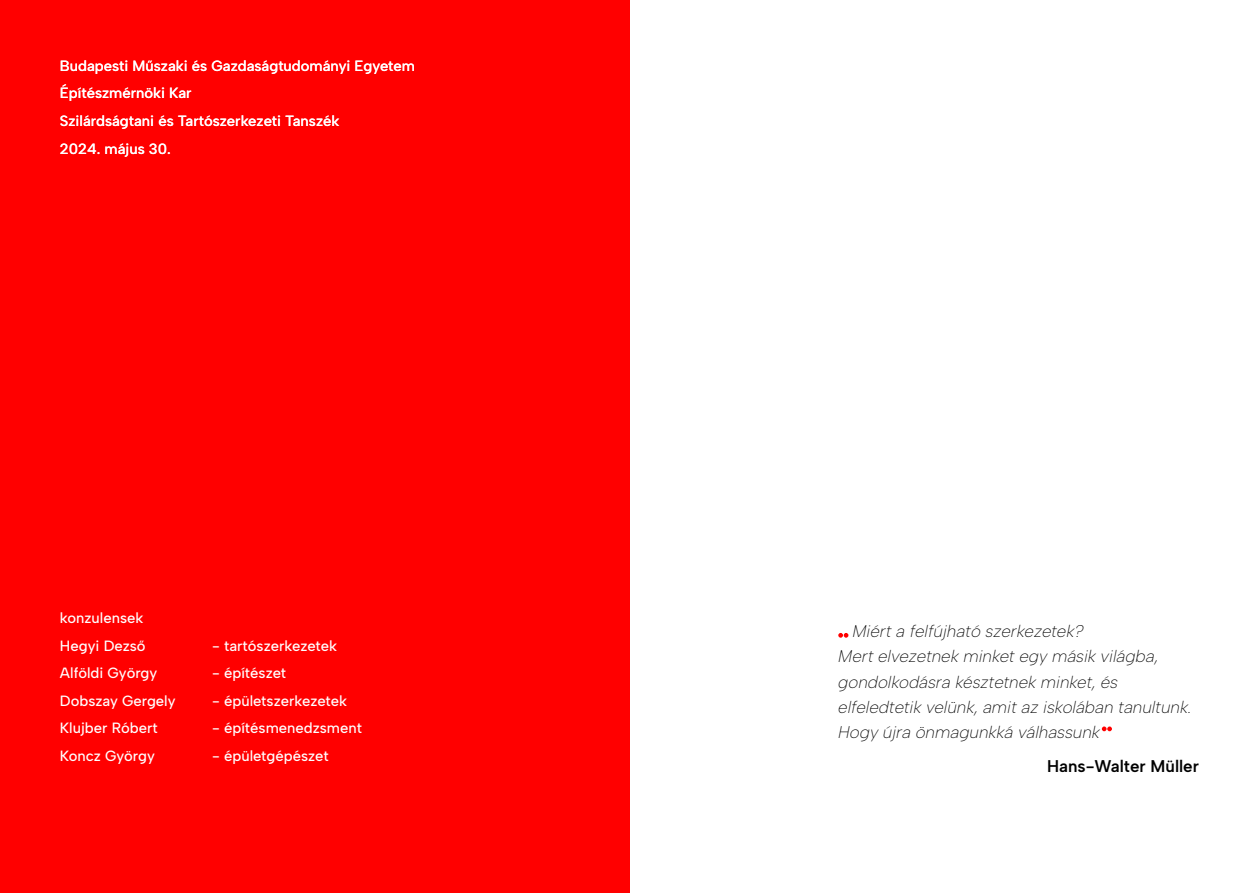
<style>
.page{position:relative;width:1259px;height:893px;background:#fff}
.page>*{position:absolute;margin:0;border:0;box-sizing:border-box;transform-origin:0 0}
.t1{font:italic 200 16.95px/25.5px "Albert Sans";color:#000}
.t2{font:600 16.95px "Albert Sans";color:#000}
.t3{font:500 14.85px/27.6px "Albert Sans";color:#fff}
</style>
<div class="page">
<div style="left:0;top:0;width:629px;height:893px;background:#f00"></div>
<svg style="left:1101px;top:726px;width:11px;height:5px"></svg>
<svg style="left:838px;top:633px;width:10px;height:5px"></svg>
<p class="t3" style="left:60px;top:52px;width:357px">Budapesti Műszaki és Gazdaságtudományi Egyetem<br>Építészmérnöki Kar<br>Szilárdságtani és Tartószerkezeti Tanszék<br>2024. május 30.</p>
<p class="t3" style="left:60px;top:604px;width:87px">konzulensek<br>Hegyi Dezső</p>
<p class="t3" style="left:212px;top:631px;width:126px">- tartószerkezetek</p>
<p class="t3" style="left:60px;top:659px;width:99px">Alföldi György</p>
<p class="t3" style="left:212px;top:659px;width:75px">- építészet</p>
<p class="t3" style="left:60px;top:687px;width:117px">Dobszay Gergely</p>
<p class="t3" style="left:212px;top:687px;width:136px">- épületszerkezetek</p>
<p class="t3" style="left:60px;top:714px;width:99px">Klujber Róbert</p>
<p class="t3" style="left:212px;top:714px;width:151px">- építésmenedzsment</p>
<p class="t3" style="left:60px;top:742px;width:96px">Koncz György</p>
<p class="t3" style="left:212px;top:742px;width:118px">- épületgépészet</p>
<p class="t1" style="left:838px;top:618px;width:355px;text-indent:14px">Miért a felfújható szerkezetek?<br>Mert elvezetnek minket egy másik világba, gondolkodásra késztetnek minket, és elfeledtetik velünk, amit az iskolában tanultunk.<br>Hogy újra önmagunkká válhassunk</p>
<p class="t2" style="left:1047px;top:756px;width:153px">Hans-Walter Müller</p>
</div>
